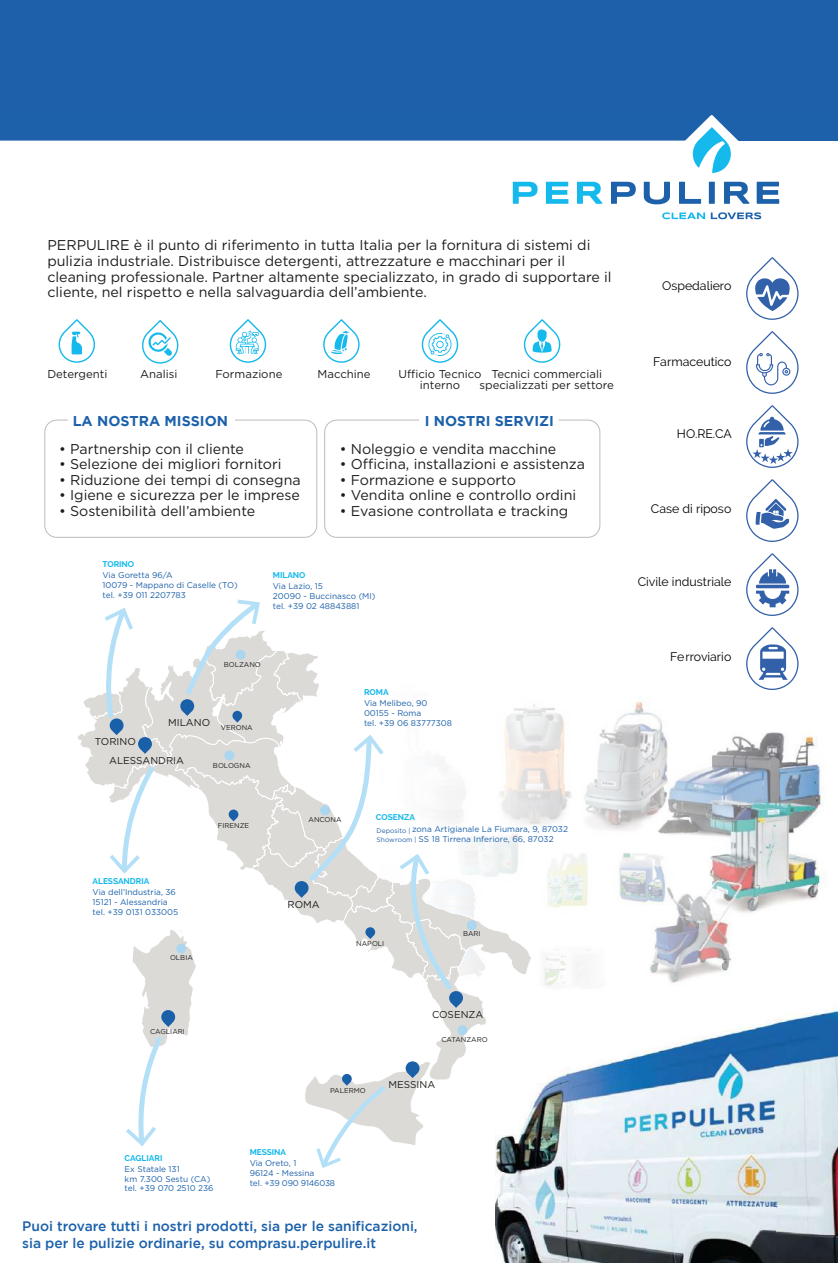
<style>
.page{position:relative;width:838px;height:1263px;background:#fff}
.page>*{position:absolute;margin:0;border:0;box-sizing:border-box;transform-origin:0 0}
.t1{font:14.25px/15.6px "Gotham";color:#1d1e1c}
.t2{font:700 14.25px "Gotham";color:#1c61aa}
.t3{font:500 13.8px/16.5px "Gotham";color:#1c61aa}
.t4{font:12.3px "Raleway";color:#010101}
.t5{font:11.4px/11.4px "Gotham";color:#1d1e1c;text-align:center}
.t6{font:9.9px/18.6px "Gotham";color:#1d1e1c}
.t7{font:8.25px/9.9px "Gotham";color:#1a60a9}
.t8{font:700 8.25px "Raleway";color:#11b8eb}
.t9{font:7.05px "Gotham";color:#1d1e1c}
.s1{font-size:6.6px;color:#2262ab}
</style>
<div class="page">
<svg style="left:532px;top:659px;width:292px;height:327px"></svg>
<img style="left:495px;top:1008px;width:343px;height:255px">
<svg style="left:513px;top:182px;width:24px;height:22px"></svg>
<svg style="left:546px;top:182px;width:22px;height:22px"></svg>
<svg style="left:577px;top:182px;width:25px;height:22px"></svg>
<svg style="left:611px;top:182px;width:24px;height:22px"></svg>
<svg style="left:644px;top:182px;width:26px;height:22px"></svg>
<svg style="left:679px;top:182px;width:22px;height:22px"></svg>
<div style="left:709px;top:182px;width:6px;height:22px;background:#1c61aa"></div>
<svg style="left:724px;top:182px;width:25px;height:22px"></svg>
<svg style="left:756px;top:182px;width:23px;height:22px"></svg>
<svg style="left:662px;top:212px;width:43px;height:7px"></svg>
<svg style="left:711px;top:212px;width:50px;height:7px"></svg>
<svg style="left:692px;top:141px;width:39px;height:32px"></svg>
<div style="left:0;top:109px;width:838px;height:32px;background:#1c61aa"></div>
<div style="left:44px;top:420px;width:273px;height:118px;border:1px solid #bcbcba;border-radius:12px"></div>
<div style="left:324px;top:420px;width:276px;height:118px;border:1px solid #bcbcba;border-radius:12px"></div>
<svg style="left:323px;top:319px;width:37px;height:44px"></svg>
<svg style="left:58px;top:319px;width:38px;height:103px"></svg>
<svg style="left:142px;top:320px;width:37px;height:44px"></svg>
<svg style="left:229px;top:319px;width:38px;height:103px"></svg>
<svg style="left:421px;top:319px;width:38px;height:103px"></svg>
<svg style="left:523px;top:319px;width:38px;height:103px"></svg>
<svg style="left:746px;top:257px;width:52px;height:63px"></svg>
<svg style="left:746px;top:627px;width:52px;height:63px"></svg>
<svg style="left:746px;top:405px;width:52px;height:63px"></svg>
<svg style="left:746px;top:479px;width:52px;height:63px"></svg>
<svg style="left:746px;top:553px;width:52px;height:63px"></svg>
<svg style="left:746px;top:331px;width:52px;height:63px"></svg>
<svg style="left:78px;top:599px;width:454px;height:572px"></svg>
<div style="left:0;top:0;width:838px;height:109px;background:#1e61aa"></div>
<p class="t1" style="left:47px;top:237px;width:566px">PERPULIRE è il punto di riferimento in tutta Italia per la fornitura di sistemi di pulizia industriale. Distribuisce detergenti, attrezzature e macchinari per il cleaning professionale. Partner altamente specializzato, in grado di supportare il cliente, nel rispetto e nella salvaguardia dell’ambiente.</p>
<p class="t5" style="left:47px;top:368px;width:62px">Detergenti</p>
<p class="t5" style="left:140px;top:368px;width:39px">Analisi</p>
<p class="t5" style="left:215px;top:368px;width:69px">Formazione</p>
<p class="t5" style="left:317px;top:368px;width:55px">Macchine</p>
<p class="t5" style="left:398px;top:368px;width:85px">Ufficio Tecnico interno</p>
<p class="t5" style="left:479px;top:368px;width:136px">Tecnici commerciali specializzati per settore</p>
<p class="t2" style="left:73px;top:412px;width:157px">LA NOSTRA MISSION</p>
<p class="t2" style="left:425px;top:412px;width:131px">I NOSTRI SERVIZI</p>
<p class="t1" style="left:59px;top:440px;width:186px">• Partnership con il cliente</p>
<p class="t1" style="left:59px;top:456px;width:224px">• Selezione dei migliori fornitori</p>
<p class="t1" style="left:59px;top:472px;width:243px">• Riduzione dei tempi di consegna</p>
<p class="t1" style="left:59px;top:487px;width:242px">• Igiene e sicurezza per le imprese</p>
<p class="t1" style="left:59px;top:503px;width:198px">• Sostenibilità dell’ambiente</p>
<p class="t1" style="left:340px;top:440px;width:218px">• Noleggio e vendita macchine</p>
<p class="t1" style="left:340px;top:456px;width:247px">• Officina, installazioni e assistenza</p>
<p class="t1" style="left:340px;top:472px;width:178px">• Formazione e supporto</p>
<p class="t1" style="left:340px;top:487px;width:238px">• Vendita online e controllo ordini</p>
<p class="t1" style="left:340px;top:503px;width:230px">• Evasione controllata e tracking</p>
<p class="t8" style="left:103px;top:559px;width:33px">TORINO</p>
<p class="t7" style="left:103px;top:570px;width:137px">Via Goretta 96/A<br>10079 - Mappano di Caselle (TO) tel. +39 011 2207783</p>
<p class="t8" style="left:273px;top:570px;width:34px">MILANO</p>
<p class="t7" style="left:273px;top:581px;width:104px">Via Lazio, 15<br>20090 - Buccinasco (MI) tel. +39 02 48843881</p>
<p class="t9" style="left:224px;top:661px;width:39px">BOLZANO</p>
<p class="t6" style="left:168px;top:713px;width:43px">MILANO</p>
<p class="t6" style="left:109px;top:732px;width:76px;text-indent:-14px">TORINO<br>ALESSANDRIA</p>
<p class="t9" style="left:221px;top:723px;width:33px">VERONA</p>
<p class="t9" style="left:213px;top:762px;width:39px">BOLOGNA</p>
<p class="t8" style="left:93px;top:876px;width:58px">ALESSANDRIA</p>
<p class="t7" style="left:93px;top:887px;width:87px">Via dell’Industria, 36<br>15121 - Alessandria tel. +39 0131 033005</p>
<p class="t9" style="left:170px;top:953px;width:24px">OLBIA</p>
<p class="t9" style="left:218px;top:822px;width:33px">FIRENZE</p>
<p class="t9" style="left:150px;top:1027px;width:36px">CAGLIARI</p>
<p class="t8" style="left:364px;top:687px;width:26px">ROMA</p>
<p class="t7" style="left:364px;top:698px;width:89px">Via Melibeo, 90<br>00155 - Roma<br>tel. +39 06 83777308</p>
<p class="t9" style="left:308px;top:816px;width:35px">ANCONA</p>
<p class="t8" style="left:376px;top:812px;width:41px">COSENZA</p>
<p class="t7" style="left:377px;top:824px;width:193px"><sub>Deposito</sub> <sub>|</sub> zona Artigianale La Fiumara, 9, 87032<br><span class="s1">Showroom |</span> SS 18 Tirrena Inferiore, 66, 87032</p>
<p class="t6" style="left:287px;top:895px;width:34px">ROMA</p>
<p class="t9" style="left:356px;top:940px;width:30px">NAPOLI</p>
<p class="t9" style="left:463px;top:929px;width:19px">BARI</p>
<p class="t6" style="left:432px;top:1005px;width:53px">COSENZA</p>
<p class="t9" style="left:441px;top:1036px;width:48px">CATANZARO</p>
<p class="t9" style="left:330px;top:1086px;width:37px">PALERMO</p>
<p class="t6" style="left:388px;top:1075px;width:48px">MESSINA</p>
<p class="t8" style="left:125px;top:1153px;width:39px">CAGLIARI</p>
<p class="t7" style="left:125px;top:1163px;width:90px">Ex Statale 131<br>km 7.300 Sestu (CA) tel. +39 070 2510 236</p>
<p class="t8" style="left:250px;top:1147px;width:38px">MESSINA</p>
<p class="t7" style="left:250px;top:1158px;width:87px">Via Oreto, 1<br>96124 - Messina<br>tel. +39 090 9146038</p>
<p class="t3" style="left:22px;top:1218px;width:397px">Puoi trovare tutti i nostri prodotti, sia per le sanificazioni, sia per le pulizie ordinarie, su comprasu.perpulire.it</p>
<p class="t4" style="left:662px;top:279px;width:71px">Ospedaliero</p>
<p class="t4" style="left:653px;top:355px;width:80px">Farmaceutico</p>
<p class="t4" style="left:677px;top:427px;width:56px">HO.RE.CA</p>
<p class="t4" style="left:651px;top:501px;width:82px">Case di riposo</p>
<p class="t4" style="left:638px;top:575px;width:95px">Civile industriale</p>
<p class="t4" style="left:670px;top:649px;width:63px">Ferroviario</p>
</div>
